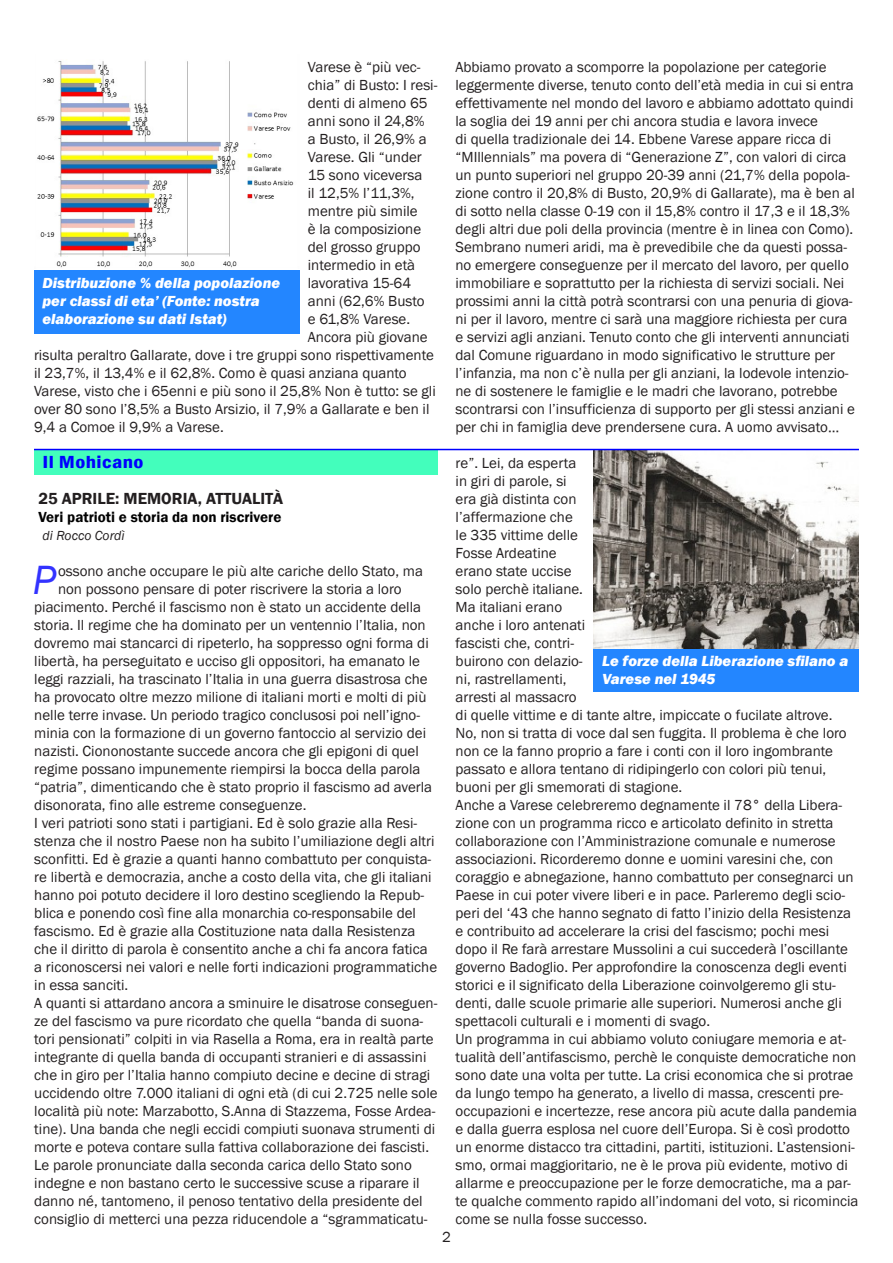
<style>
.page{position:relative;width:893px;height:1263px;background:#fff}
.page>*{position:absolute;margin:0;border:0;box-sizing:border-box;transform-origin:0 0}
.Corpo{font:italic 42px "Franklin Gothic";color:#33f}
.Normale{font:600 condensed 18px "Franklin Gothic";letter-spacing:.02em;color:#00f;scale:1.2 1}
.t1{font:600 16.5px "Franklin Gothic";color:#231f20}
.Corpo-2{font:15px/18px "Franklin Gothic";color:#231f20}
.t2{font:italic 800 15px/18px "Franklin Gothic";color:#fff}
.t3{font:600 15px "Franklin Gothic";color:#000}
.t4{font:italic 13.5px "Franklin Gothic";color:#231f20}
</style>
<div class="page">
<div style="left:34px;top:270px;width:265px;height:64px;background:#2386ff"></div>
<img style="left:594px;top:450px;width:265px;height:199px">
<img style="left:37px;top:61px;width:257px;height:207px">
<div style="left:594px;top:649px;width:265px;height:43px;background:#2386ff"></div>
<div style="left:34px;top:449px;width:403px;height:26px;background:#43febc"></div>
<hr style="left:34px;top:449px;width:825px;height:1px;background:#00f">
<p class="Corpo-2" style="left:308px;top:58px;width:114px">Varese è “più vec-</p>
<p class="Corpo-2" style="left:308px;top:76px;width:131px">chia” di Busto: I resi-</p>
<p class="Corpo-2" style="left:308px;top:94px;width:121px">denti di almeno 65</p>
<p class="Corpo-2" style="left:308px;top:112px;width:118px">anni sono il 24,8%</p>
<p class="Corpo-2" style="left:308px;top:130px;width:120px">a Busto, il 26,9% a</p>
<p class="Corpo-2" style="left:308px;top:148px;width:115px">Varese. Gli “under</p>
<p class="Corpo-2" style="left:308px;top:166px;width:116px">15 sono viceversa</p>
<p class="Corpo-2" style="left:308px;top:184px;width:108px">il 12,5% l’11,3%,</p>
<p class="Corpo-2" style="left:308px;top:202px;width:111px">mentre più simile</p>
<p class="Corpo-2" style="left:308px;top:220px;width:115px">è la composizione</p>
<p class="Corpo-2" style="left:308px;top:238px;width:114px">del grosso gruppo</p>
<p class="Corpo-2" style="left:308px;top:256px;width:109px">intermedio in età</p>
<p class="Corpo-2" style="left:308px;top:274px;width:105px">lavorativa 15-64</p>
<p class="Corpo-2" style="left:308px;top:292px;width:118px">anni (62,6% Busto</p>
<p class="Corpo-2" style="left:308px;top:310px;width:104px">e 61,8% Varese.</p>
<p class="Corpo-2" style="left:308px;top:328px;width:121px">Ancora più giovane</p>
<p class="Corpo-2" style="left:34px;top:346px;width:401px">risulta peraltro Gallarate, dove i tre gruppi sono rispettivamente</p>
<p class="Corpo-2" style="left:34px;top:364px;width:374px">il 23,7%, il 13,4% e il 62,8%. Como è quasi anziana quanto</p>
<p class="Corpo-2" style="left:34px;top:382px;width:403px">Varese, visto che i 65enni e più sono il 25,8% Non è tutto: se gli</p>
<p class="Corpo-2" style="left:34px;top:400px;width:397px">over 80 sono l’8,5% a Busto Arsizio, il 7,9% a Gallarate e ben il</p>
<p class="Corpo-2" style="left:34px;top:418px;width:191px">9,4 a Comoe il 9,9% a Varese.</p>
<p class="t2" style="left:43px;top:274px;width:239px">Distribuzione % della popolazione per classi di eta’ (Fonte: nostra elaborazione su dati Istat)</p>
<p class="Normale" style="left:42px;top:450px;width:86px">Il Mohicano</p>
<p class="t1" style="left:38px;top:488px;width:246px">25 APRILE: MEMORIA, ATTUALITÀ</p>
<p class="t3" style="left:38px;top:508px;width:245px">Veri patrioti e storia da non riscrivere</p>
<p class="t4" style="left:43px;top:527px;width:83px">di Rocco Cordì</p>
<p class="Corpo" style="left:33px;top:554px;width:25px">P</p>
<p class="Corpo-2" style="left:58px;top:562px;width:367px">ossono anche occupare le più alte cariche dello Stato, ma</p>
<p class="Corpo-2" style="left:58px;top:580px;width:345px">non possono pensare di poter riscrivere la storia a loro</p>
<p class="Corpo-2" style="left:34px;top:598px;width:388px">piacimento. Perché il fascismo non è stato un accidente della</p>
<p class="Corpo-2" style="left:34px;top:616px;width:393px">storia. Il regime che ha dominato per un ventennio l’Italia, non</p>
<p class="Corpo-2" style="left:34px;top:634px;width:396px">dovremo mai stancarci di ripeterlo, ha soppresso ogni forma di</p>
<p class="Corpo-2" style="left:34px;top:652px;width:387px">libertà, ha perseguitato e ucciso gli oppositori, ha emanato le</p>
<p class="Corpo-2" style="left:34px;top:670px;width:395px">leggi razziali, ha trascinato l’Italia in una guerra disastrosa che</p>
<p class="Corpo-2" style="left:34px;top:688px;width:394px">ha provocato oltre mezzo milione di italiani morti e molti di più</p>
<p class="Corpo-2" style="left:34px;top:706px;width:387px">nelle terre invase. Un periodo tragico conclusosi poi nell’igno-</p>
<p class="Corpo-2" style="left:34px;top:724px;width:393px">minia con la formazione di un governo fantoccio al servizio dei</p>
<p class="Corpo-2" style="left:34px;top:742px;width:386px">nazisti. Ciononostante succede ancora che gli epigoni di quel</p>
<p class="Corpo-2" style="left:34px;top:760px;width:388px">regime possano impunemente riempirsi la bocca della parola</p>
<p class="Corpo-2" style="left:34px;top:778px;width:399px">“patria”, dimenticando che è stato proprio il fascismo ad averla</p>
<p class="Corpo-2" style="left:34px;top:796px;width:274px">disonorata, fino alle estreme conseguenze.</p>
<p class="Corpo-2" style="left:34px;top:814px;width:404px">I veri patrioti sono stati i partigiani. Ed è solo grazie alla Resi&shy;stenza che il nostro Paese non ha subito l’umiliazione degli altri sconfitti. Ed è grazie a quanti hanno combattuto per conquista&shy;re libertà e democrazia, anche a costo della vita, che gli italiani hanno poi potuto decidere il loro destino scegliendo la Repub&shy;blica e ponendo così fine alla monarchia co-responsabile del fascismo. Ed è grazie alla Costituzione nata dalla Resistenza che il diritto di parola è consentito anche a chi fa ancora fatica a riconoscersi nei valori e nelle forti indicazioni programmatiche in essa sanciti.</p>
<p class="Corpo-2" style="left:34px;top:994px;width:405px">A quanti si attardano ancora a sminuire le disatrose conseguen&shy;ze del fascismo va pure ricordato che quella “banda di suona&shy;tori pensionati” colpiti in via Rasella a Roma, era in realtà parte integrante di quella banda di occupanti stranieri e di assassini che in giro per l’Italia hanno compiuto decine e decine di stragi uccidendo oltre 7.000 italiani di ogni età (di cui 2.725 nelle sole località più note: Marzabotto, S.Anna di Stazzema, Fosse Ardea&shy;tine). Una banda che negli eccidi compiuti suonava strumenti di morte e poteva contare sulla fattiva collaborazione dei fascisti.</p>
<p class="Corpo-2" style="left:34px;top:1156px;width:395px">Le parole pronunciate dalla seconda carica dello Stato sono indegne e non bastano certo le successive scuse a riparare il danno né, tantomeno, il penoso tentativo della presidente del consiglio di metterci una pezza riducendole a “sgrammaticatu-</p>
<p class="Corpo-2" style="left:455px;top:58px;width:401px">Abbiamo provato a scomporre la popolazione per categorie leggermente diverse, tenuto conto dell’età media in cui si entra effettivamente nel mondo del lavoro e abbiamo adottato quindi la soglia dei 19 anni per chi ancora studia e lavora invece<br>di quella tradizionale dei 14. Ebbene Varese appare ricca di “MIllennials” ma povera di “Generazione Z”, con valori di circa un punto superiori nel gruppo 20-39 anni (21,7% della popola&shy;zione contro il 20,8% di Busto, 20,9% di Gallarate), ma è ben al di sotto nella classe 0-19 con il 15,8% contro il 17,3 e il 18,3% degli altri due poli della provincia (mentre è in linea con Como).</p>
<p class="Corpo-2" style="left:455px;top:238px;width:401px">Sembrano numeri aridi, ma è prevedibile che da questi possa&shy;no emergere conseguenze per il mercato del lavoro, per quello immobiliare e soprattutto per la richiesta di servizi sociali. Nei prossimi anni la città potrà scontrarsi con una penuria di giova&shy;ni per il lavoro, mentre ci sarà una maggiore richiesta per cura e servizi agli anziani. Tenuto conto che gli interventi annunciati dal Comune riguardano in modo significativo le strutture per l’infanzia, ma non c’è nulla per gli anziani, la lodevole intenzio&shy;ne di sostenere le famiglie e le madri che lavorano, potrebbe scontrarsi con l’insufficienza di supporto per gli stessi anziani e per chi in famiglia deve prendersene cura. A uomo avvisato…</p>
<p class="Corpo-2" style="left:456px;top:454px;width:378px">re”. Lei, da esperta<br>in giri di parole, si<br>era già distinta con<br>l’affermazione che<br>le 335 vittime delle<br>Fosse Ardeatine<br>erano state uccise<br>solo perchè italiane.<br>Ma italiani erano<br>anche i loro antenati<br>fascisti che, contri-<br>buirono con delazio-<br>ni, rastrellamenti,<br>arresti al massacro<br>di quelle vittime e di tante altre, impiccate o fucilate altrove.</p>
<p class="Corpo-2" style="left:456px;top:724px;width:392px">No, non si tratta di voce dal sen fuggita. Il problema è che loro non ce la fanno proprio a fare i conti con il loro ingombrante passato e allora tentano di ridipingerlo con colori più tenui, buoni per gli smemorati di stagione.</p>
<p class="Corpo-2" style="left:456px;top:796px;width:400px">Anche a Varese celebreremo degnamente il 78° della Libera&shy;zione con un programma ricco e articolato definito in stretta collaborazione con l’Amministrazione comunale e numerose associazioni. Ricorderemo donne e uomini varesini che, con coraggio e abnegazione, hanno combattuto per consegnarci un Paese in cui poter vivere liberi e in pace. Parleremo degli scio&shy;peri del ‘43 che hanno segnato di fatto l’inizio della Resistenza e contribuito ad accelerare la crisi del fascismo; pochi mesi dopo il Re farà arrestare Mussolini a cui succederà l’oscillante governo Badoglio. Per approfondire la conoscenza degli eventi storici e il significato della Liberazione coinvolgeremo gli stu&shy;denti, dalle scuole primarie alle superiori. Numerosi anche gli spettacoli culturali e i momenti di svago.</p>
<p class="Corpo-2" style="left:456px;top:1030px;width:404px">Un programma in cui abbiamo voluto coniugare memoria e at&shy;tualità dell’antifascismo, perchè le conquiste democratiche non sono date una volta per tutte. La crisi economica che si protrae da lungo tempo ha generato, a livello di massa, crescenti pre&shy;occupazioni e incertezze, rese ancora più acute dalla pandemia e dalla guerra esplosa nel cuore dell’Europa. Si è così prodotto un enorme distacco tra cittadini, partiti, istituzioni. L’astensioni&shy;smo, ormai maggioritario, ne è le prova più evidente, motivo di allarme e preoccupazione per le forze democratiche, ma a par&shy;te qualche commento rapido all’indomani del voto, si ricomincia come se nulla fosse successo.</p>
<p class="t2" style="left:602px;top:652px;width:248px">Le forze della Liberazione sfilano a<br>Varese nel 1945</p>
<p class="Corpo-2" style="left:442px;top:1228px;width:10px">2</p>
</div>
